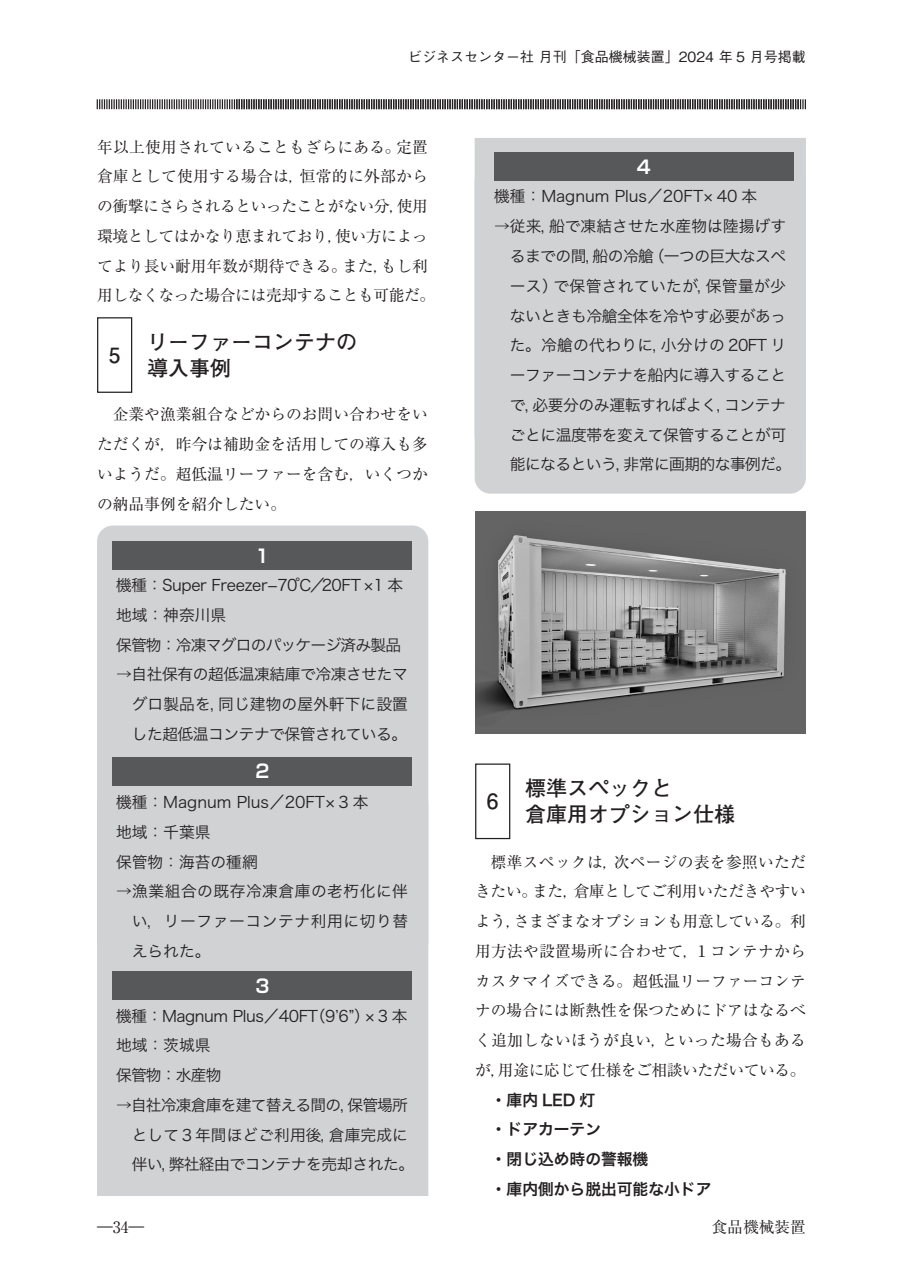
<style>
.page{position:relative;width:903px;height:1275px;background:#fff}
.page>*{position:absolute;margin:0;border:0;box-sizing:border-box;transform-origin:0 0}
.t1{font:700 21px/26.2px "Futo Go B101 Pro";color:#231f20}
.t2{font:700 18.38px "Shin Go Pro De";color:#fff}
.t3{font:15.75px/29.8px "Hira Kaku Pro W3";letter-spacing:-.025em;color:#231f20}
.t4{font:15.75px/29.8px "Ryumin Pro";color:#231f20;text-align:justify}
.t5{font:15.75px/29.8px "Ryumin Pro";letter-spacing:-.025em;color:#231f20}
.t6{font:15.75px/29.8px "Hira Kaku Pro W3";color:#231f20}
.t7{font:15.75px/29.8px "Hira Kaku Pro W6";color:#231f20}
.t8{font:500 14px "Gothic BBB Pro";color:#231f20}
</style>
<div class="page">
<div style="left:97px;top:525px;width:331px;height:264px;background:#d1d2d4"></div>
<div style="left:97px;top:789px;width:331px;height:407px;background:#d1d2d4"></div>
<div style="left:475px;top:452px;width:331px;height:42px;background:#d1d2d4"></div>
<div style="left:475px;top:138px;width:331px;height:314px;background:#d1d2d4"></div>
<svg style="left:97px;top:99px;width:709px;height:10px;background:#7a7778"></svg>
<div style="left:97px;top:317px;width:35px;height:76px;border:1px solid #231f20"></div>
<div style="left:475px;top:763px;width:35px;height:76px;border:1px solid #231f20"></div>
<div style="left:113px;top:542px;width:299px;height:28px;background:#57585a"></div>
<div style="left:494px;top:153px;width:299px;height:28px;background:#57585a"></div>
<div style="left:113px;top:757px;width:299px;height:28px;background:#57585a"></div>
<div style="left:113px;top:971px;width:299px;height:29px;background:#57585a"></div>
<img style="left:475px;top:511px;width:331px;height:223px">
<p class="t8" style="left:408px;top:45px;width:399px">ビジネスセンター社 月刊「食品機械装置」2024 年 5 月号掲載</p>
<p class="t5" style="left:97px;top:131px;width:340px">年以上使用されていることもざらにある。定置倉庫として使用する場合は，恒常的に外部からの衝撃にさらされるといったことがない分，使用環境としてはかなり恵まれており，使い方によってより長い耐用年数が期待できる。また，もし利用しなくなった場合には売却することも可能だ。</p>
<h1 class="t1" style="left:109px;top:339px;width:13px">5</h1>
<h1 class="t1" style="left:147px;top:326px;width:211px">リーファーコンテナの導入事例</h1>
<p class="t4" style="left:97px;top:398px;width:332px;text-indent:16px">企業や漁業組合などからのお問い合わせをいただくが，昨今は補助金を活用しての導入も多いようだ。超低温リーファーを含む，いくつかの納品事例を紹介したい。</p>
<p class="t2" style="left:255px;top:541px;width:15px">1</p>
<p class="t3" style="left:116px;top:569px;width:289px">機種：Super Freezer−70℃／20FT ×1 本地域：神奈川県<br>保管物：冷凍マグロのパッケージ済み製品</p>
<p class="t3" style="left:132px;top:658px;width:278px;text-align:justify;text-indent:-16px">→自社保有の超低温凍結庫で冷凍させたマグロ製品を，同じ建物の屋外軒下に設置した超低温コンテナで保管されている。</p>
<p class="t2" style="left:255px;top:756px;width:15px">2</p>
<p class="t6" style="left:116px;top:786px;width:254px">機種：Magnum Plus／20FT× 3 本地域：千葉県<br>保管物：海苔の種網</p>
<p class="t3" style="left:132px;top:875px;width:278px;text-align:justify;text-indent:-16px">→漁業組合の既存冷凍倉庫の老朽化に伴い，リーファーコンテナ利用に切り替えられた。</p>
<p class="t2" style="left:255px;top:971px;width:15px">3</p>
<p class="t3" style="left:116px;top:1000px;width:293px">機種：Magnum Plus／40FT（9’6”）× 3 本地域：茨城県<br>保管物：水産物</p>
<p class="t3" style="left:132px;top:1089px;width:284px;text-indent:-16px">→自社冷凍倉庫を建て替える間の，保管場所として３年間ほどご利用後，倉庫完成に伴い，弊社経由でコンテナを売却された。</p>
<p class="t2" style="left:637px;top:152px;width:15px">4</p>
<p class="t6" style="left:494px;top:181px;width:265px">機種：Magnum Plus／20FT× 40 本</p>
<p class="t3" style="left:510px;top:210px;width:283px;text-indent:-16px">→従来，船で凍結させた水産物は陸揚げするまでの間，船の冷艙（一つの巨大なスペース）で保管されていたが，保管量が少ないときも冷艙全体を冷やす必要があった。冷艙の代わりに，小分けの 20FT リーファーコンテナを船内に導入することで，必要分のみ運転すればよく，コンテナごとに温度帯を変えて保管することが可能になるという，非常に画期的な事例だ。</p>
<h1 class="t1" style="left:487px;top:785px;width:13px">6</h1>
<h1 class="t1" style="left:525px;top:772px;width:211px">標準スペックと<br>倉庫用オプション仕様</h1>
<p class="t4" style="left:475px;top:846px;width:332px;text-indent:16px">標準スペックは，次ページの表を参照いただきたい。また，倉庫としてご利用いただきやすいよう，さまざまなオプションも用意している。利用方法や設置場所に合わせて，１コンテナからカスタマイズできる。超低温リーファーコンテナの場合には断熱性を保つためにドアはなるべく追加しないほうが良い，といった場合もあるが，用途に応じて仕様をご相談いただいている。</p>
<p class="t7" style="left:491px;top:1084px;width:222px">・庫内 LED 灯<br>・ドアカーテン<br>・閉じ込め時の警報機<br>・庫内側から脱出可能な小ドア</p>
<p class="t4" style="left:97px;top:1211px;width:49px">―34―</p>
<p class="t4" style="left:711px;top:1211px;width:96px">食品機械装置</p>
</div>
